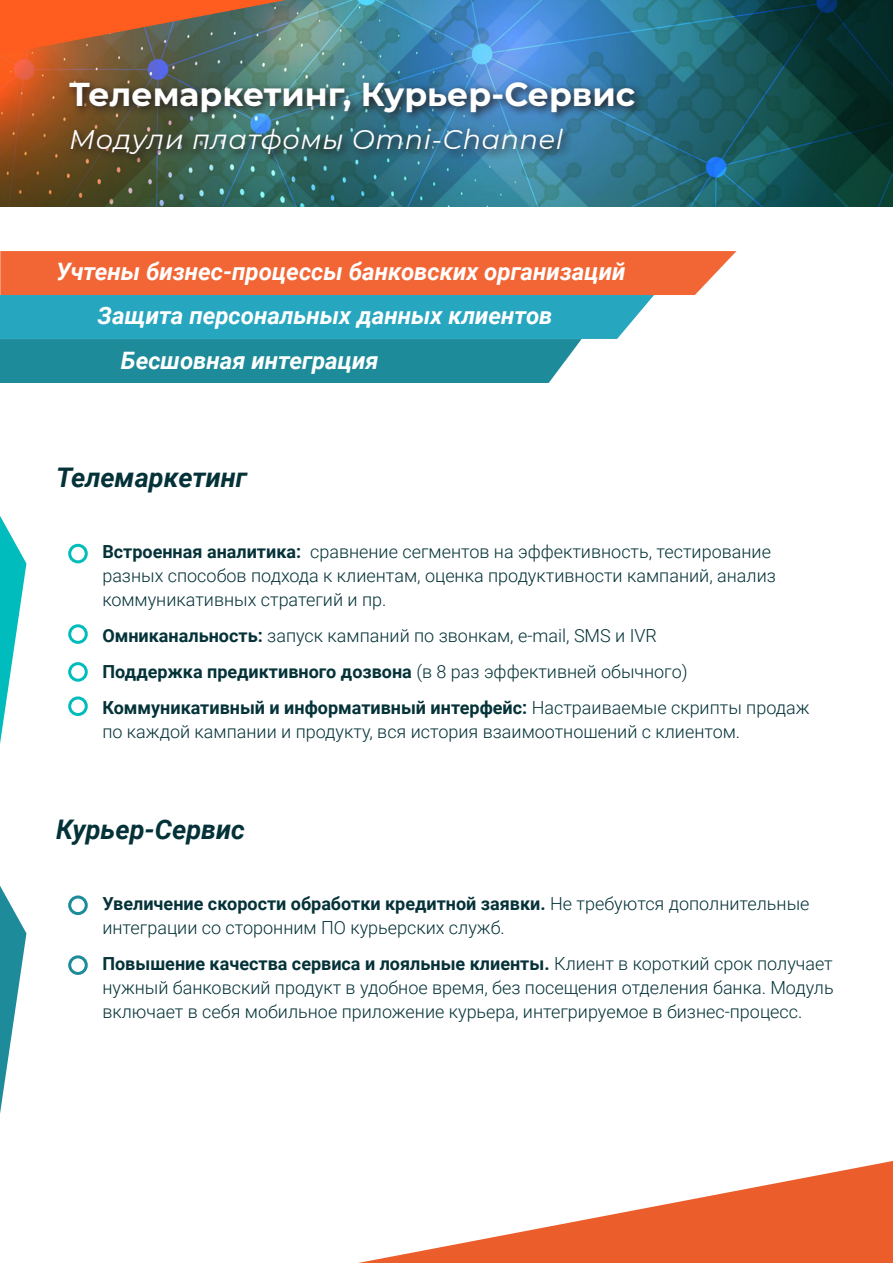
<style>
.page{position:relative;width:893px;height:1263px;background:#fff}
.page>*{position:absolute;margin:0;border:0;box-sizing:border-box;transform-origin:0 0}
.t1{font:700 33px "Montserrat";color:#fff}
.t2{font:italic 27px "Montserrat";letter-spacing:.025em;color:#fff}
.ТЕкскт{font:italic 700 27px "Roboto";color:#043238}
.ТЕкскт-2{font:italic 700 24px "Roboto";color:#fff}
.ТЕкскт-3{font:300 18px/24px "Roboto";color:#043238}
.ТЕкскт-4{font:700 18px "Roboto";color:#043238}
.s1{font-weight:700}
.s2{font-weight:300}
</style>
<div class="page">
<img style="left:0;top:0;width:893px;height:206px">
<svg style="left:358px;top:1161px;width:535px;height:102px"></svg>
<svg style="left:0;top:0;width:286px;height:55px;background:#b0623d"></svg>
<img style="left:65px;top:78px;width:580px;height:87px">
<svg style="left:0;top:251px;width:736px;height:132px;background:#829591"></svg>
<div style="left:68px;top:544px;width:20px;height:19px;border:3px solid #00bcbd;border-radius:50%"></div>
<div style="left:68px;top:895px;width:20px;height:20px;border:3px solid #1d8b99;border-radius:50%"></div>
<div style="left:68px;top:624px;width:20px;height:20px;border:3px solid #00bcbd;border-radius:50%"></div>
<div style="left:68px;top:662px;width:20px;height:20px;border:3px solid #00bcbd;border-radius:50%"></div>
<div style="left:68px;top:955px;width:20px;height:20px;border:3px solid #1d8b99;border-radius:50%"></div>
<div style="left:68px;top:696px;width:20px;height:20px;border:3px solid #00bcbd;border-radius:50%"></div>
<svg style="left:0;top:516px;width:26px;height:228px"></svg>
<svg style="left:0;top:886px;width:26px;height:228px"></svg>
<p class="t1" style="left:69px;top:70px;width:568px">Телемаркетинг, Курьер-Сервис</p>
<p class="t2" style="left:69px;top:121px;width:495px">Модули платфомы Omni-Channel</p>
<p class="ТЕкскт-2" style="left:56px;top:255px;width:571px">Учтены бизнес-процессы банковских организаций</p>
<p class="ТЕкскт-2" style="left:98px;top:298px;width:456px">Защита персональных данных клиентов</p>
<p class="ТЕкскт-2" style="left:121px;top:344px;width:259px">Бесшовная интеграция</p>
<p class="ТЕкскт" style="left:56px;top:459px;width:192px">Телемаркетинг</p>
<p class="ТЕкскт-3" style="left:102px;top:539px;width:675px"><span class="s1">Встроенная аналитика:</span> сравнение сегментов на эффективность, тестирование разных способов подхода к клиентам, оценка продуктивности кампаний, анализ коммуникативных стратегий и пр.</p>
<p class="ТЕкскт-3" style="left:102px;top:623px;width:556px"><span class="s1">Омниканальность:</span> запуск кампаний по звонкам, e-mail, SMS и IVR</p>
<p class="ТЕкскт-4" style="left:102px;top:659px;width:587px">Поддержка предиктивного дозвона <span class="s2">(в 8 раз эффективней обычного)</span></p>
<p class="ТЕкскт-3" style="left:102px;top:695px;width:709px"><span class="s1">Коммуникативный и информативный интерфейс:</span> Настраиваемые скрипты продаж по каждой кампании и продукту, вся история взаимоотношений с клиентом.</p>
<p class="ТЕкскт" style="left:56px;top:811px;width:190px">Курьер-Сервис</p>
<p class="ТЕкскт-3" style="left:102px;top:891px;width:709px"><span class="s1">Увеличение скорости обработки кредитной заявки.</span> Не требуются дополнительные интеграции со сторонним ПО курьерских служб.</p>
<p class="ТЕкскт-3" style="left:102px;top:951px;width:733px;text-align:justify"><span class="s1">Повышение качества сервиса и лояльные клиенты.</span> Клиент в короткий срок получает нужный банковский продукт в удобное время, без посещения отделения банка. Модуль включает в себя мобильное приложение курьера, интегрируемое в бизнес-процесс.</p>
</div>
